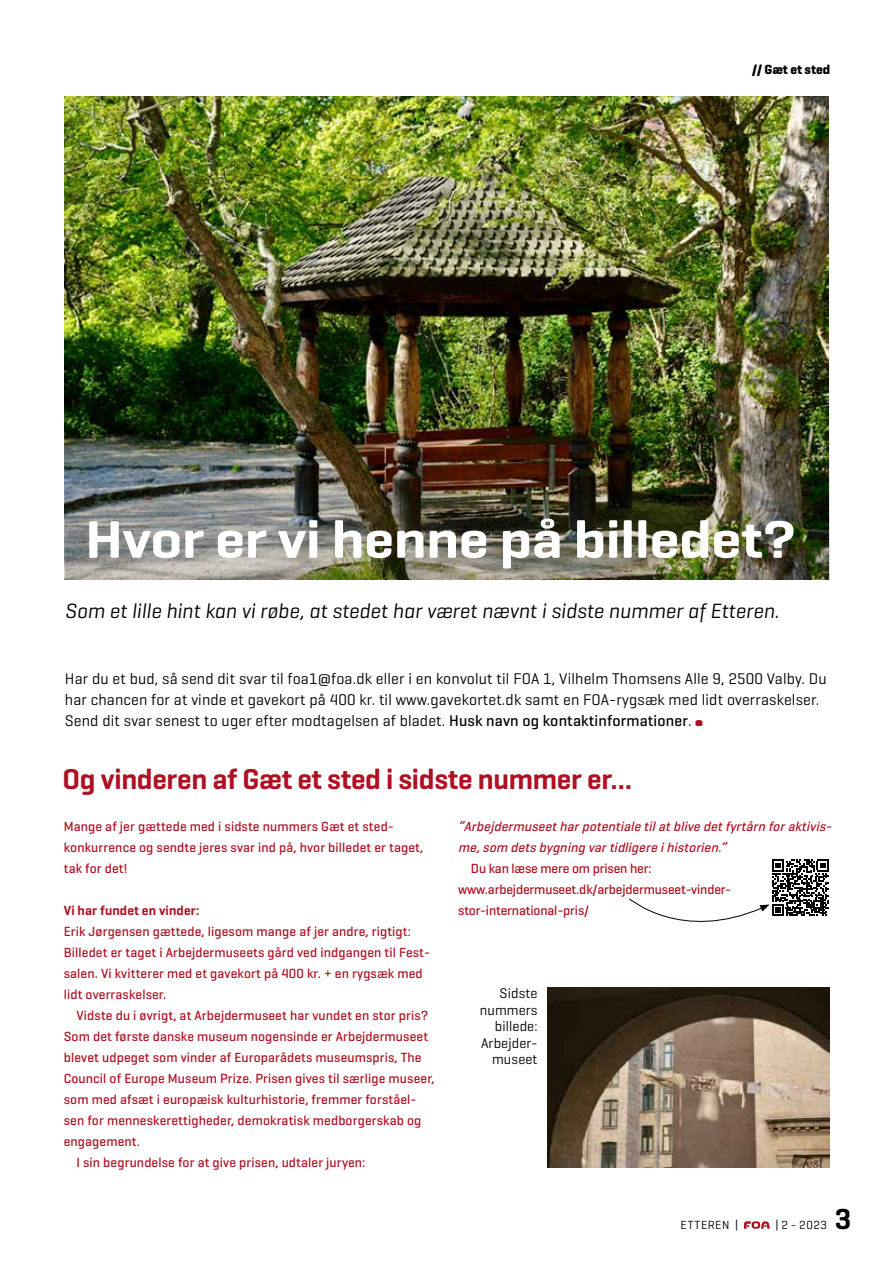
<style>
.page{position:relative;width:893px;height:1263px;background:#fff}
.page>*{position:absolute;margin:0;border:0;box-sizing:border-box;transform-origin:0 0}
.t1{font:600 53.7px "Geogrotesque";letter-spacing:-.01em;color:#fff;scale:1.13 1}
.t2{font:600 29.4px "Geogrotesque";color:#000}
.t3{font:600 29.1px "Geogrotesque";letter-spacing:-.01em;color:#ae1122}
.t4{font:italic 21px "Geogrotesque";color:#000}
.t5{font:15.75px/21px "Geogrotesque";letter-spacing:.01em;color:#000}
.t6{font:14.25px/16.5px "Geogrotesque";letter-spacing:.01em;color:#000;text-align:right}
.t7{font:500 13.5px/21px "Geogrotesque";letter-spacing:.01em;color:#ae1122}
.t8{font:italic 500 13.5px/21px "Geogrotesque";color:#ae1122}
.t9{font:500 13.5px/21px "Geogrotesque";letter-spacing:-.01em;color:#ae1122}
.t10{font:600 13.5px "Geogrotesque";letter-spacing:.01em;color:#ae1122}
.t11{font:700 13.5px "Geogrotesque";color:#000}
.t12{font:12px "Geogrotesque";letter-spacing:.045em;color:#000}
.s1{font-weight:500}
</style>
<div class="page">
<img style="left:548px;top:987px;width:281px;height:180px">
<img style="left:65px;top:96px;width:764px;height:483px">
<svg style="left:695px;top:720px;width:7px;height:6px"></svg>
<svg style="left:629px;top:859px;width:199px;height:63px"></svg>
<svg style="left:744px;top:1221px;width:26px;height:8px"></svg>
<p class="t11" style="left:752px;top:61px;width:80px">// Gæt et sted</p>
<h1 class="t1" style="left:85px;top:506px;width:631px">Hvor er vi henne på billedet?</h1>
<h3 class="t4" style="left:65px;top:598px;width:716px">Som et lille hint kan vi røbe, at stedet har været nævnt i sidste nummer af Etteren.</h3>
<p class="t5" style="left:65px;top:668px;width:763px">Har du et bud, så send dit svar til foa1@foa.dk eller i en konvolut til FOA 1, Vilhelm Thomsens Alle 9, 2500 Valby. Du har chancen for at vinde et gavekort på 400 kr. til www.gavekortet.dk samt en FOA-rygsæk med lidt overraskelser.<br>Send dit svar senest to uger efter modtagelsen af bladet. <span class="s1">Husk navn og kontaktinformationer</span>.</p>
<h3 class="t3" style="left:63px;top:761px;width:571px">Og vinderen af Gæt et sted i sidste nummer er…</h3>
<p class="t8" style="left:458px;top:816px;width:378px">”Arbejdermuseetharpotentiale tilatblive detfyrtårn foraktivis&shy;me,som dets bygning vartidligere ihistorien.”</p>
<p class="t9" style="left:458px;top:858px;width:275px;text-indent:13px">Du kan læse mere om prisen her: www.arbejdermuseet.dk/arbejdermuseet-vinder&shy;stor-international-pris/</p>
<p class="t7" style="left:64px;top:816px;width:361px">Mange af jer gættede med i sidste nummers Gæt et sted&shy;konkurrence og sendte jeres svar ind på, hvor billedet er taget, tak for det!</p>
<p class="t10" style="left:64px;top:902px;width:137px">Vi har fundet en vinder:</p>
<p class="t7" style="left:64px;top:921px;width:368px">Erik Jørgensen gættede, ligesom mange af jer andre, rigtigt:<br>Billedet er taget i Arbejdermuseets gård ved indgangen til Fest&shy;salen. Vi kvitterer med et gavekort på 400 kr. + en rygsæk med lidt overraskelser.</p>
<p class="t7" style="left:77px;top:1005px;width:353px">Vidste du i øvrigt, at Arbejdermuseet har vundet en stor pris?</p>
<p class="t7" style="left:64px;top:1026px;width:366px">Som det første danske museum nogensinde er Arbejdermuseet</p>
<p class="t7" style="left:64px;top:1047px;width:359px">blevet udpeget som vinder af Europarådets museumspris, The</p>
<p class="t7" style="left:64px;top:1068px;width:372px">Council of Europe Museum Prize. Prisen gives til særlige museer,</p>
<p class="t7" style="left:64px;top:1089px;width:354px">som med afsæt i europæisk kulturhistorie, fremmer forståel-</p>
<p class="t7" style="left:64px;top:1110px;width:359px">sen for menneskerettigheder, demokratisk medborgerskab og</p>
<p class="t7" style="left:64px;top:1131px;width:78px">engagement.</p>
<p class="t7" style="left:77px;top:1152px;width:290px">I sin begrundelse for at give prisen, udtaler juryen:</p>
<p class="t6" style="left:480px;top:985px;width:59px">Sidste nummers billede:<br>Arbejder&shy;museet</p>
<p class="t12" style="left:681px;top:1217px;width:59px">ETTEREN |</p>
<p class="t12" style="left:775px;top:1217px;width:53px">| 2 - 2023</p>
<h2 class="t2" style="left:835px;top:1200px;width:18px">3</h2>
</div>
